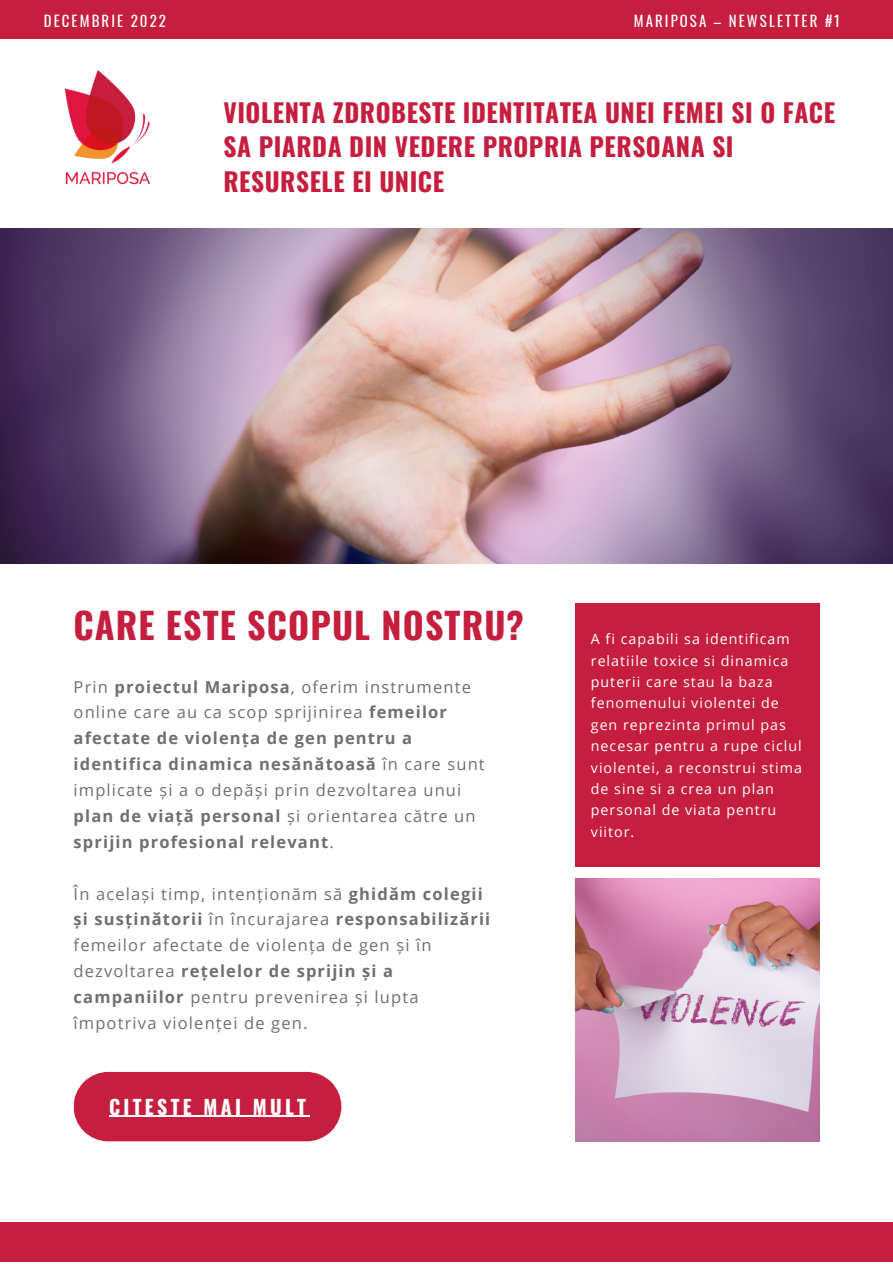
<style>
.page{position:relative;width:893px;height:1264px;background:#fff}
.page>*{position:absolute;margin:0;border:0;box-sizing:border-box;transform-origin:0 0}
.t1{font:700 36px "Oswald";letter-spacing:.03em;color:#c51e3e}
.t2{font:700 25.5px/34.8px "Oswald";letter-spacing:.02em;color:#c51e3e}
.t3{font:700 19.8px "Oswald";letter-spacing:.17em;color:#fff}
.t4{font:700 16.5px/25.8px "Open Sans";letter-spacing:.07em;color:#6f6f6f}
.t5{font:16.5px/25.8px "Open Sans";letter-spacing:.07em;color:#6f6f6f}
.t6{font:14.85px "Oswald";letter-spacing:.14em;color:#fff}
.t7{font:14.25px/21.3px "Open Sans";letter-spacing:.07em;color:#fff}
.s1{font-weight:400}
.s2{font-weight:700}
</style>
<div class="page">
<div style="left:0;top:1222px;width:892px;height:40px;background:#c51e3e"></div>
<div style="left:0;top:0;width:892px;height:39px;background:#c51e3e"></div>
<img style="left:0;top:229px;width:892px;height:335px">
<div style="left:575px;top:604px;width:244px;height:263px;background:#c51e3e"></div>
<img style="left:575px;top:878px;width:244px;height:263px">
<img style="left:64px;top:70px;width:86px;height:115px">
<svg style="left:74px;top:1071px;width:267px;height:70px;background:#c92f4c"></svg>
<hr style="left:109px;top:1115px;width:200px;height:1px;background:#fff">
<p class="t6" style="left:44px;top:9px;width:124px">DECEMBRIE 2022</p>
<p class="t6" style="left:633px;top:9px;width:208px">MARIPOSA – NEWSLETTER #1</p>
<h2 class="t2" style="left:223px;top:94px;width:613px">VIOLENTA ZDROBESTE IDENTITATEA UNEI FEMEI SI O FACE<br>SA PIARDA DIN VEDERE PROPRIA PERSOANA SI<br>RESURSELE EI UNICE</h2>
<h1 class="t1" style="left:74px;top:596px;width:452px">CARE ESTE SCOPUL NOSTRU?</h1>
<p class="t4" style="left:74px;top:673px;width:412px"><span class="s1">Prin</span> proiectul Mariposa<span class="s1">, oferim instrumente online care au ca scop sprijinirea</span> femeilor afectate de violența de gen pentru a identifica dinamica nesănătoasă <span class="s1">în care sunt implicate și a o depăși prin dezvoltarea unui </span>plan de viață personal <span class="s1">și orientarea către un </span>sprijin profesional relevant<span class="s1">.</span></p>
<p class="t5" style="left:74px;top:880px;width:418px">În același timp, intenționăm să <span class="s2">ghidăm colegii și susținătorii</span> în încurajarea <span class="s2">responsabilizării </span>femeilor afectate de violența de gen și în dezvoltarea <span class="s2">rețelelor de sprijin și a campaniilor</span> pentru prevenirea și lupta împotriva violenței de gen.</p>
<p class="t3" style="left:109px;top:1090px;width:198px">CITESTE MAI MULT</p>
<p class="t7" style="left:591px;top:628px;width:213px">A fi capabili sa identificam relatiile toxice si dinamica puterii care stau la baza fenomenului violentei de gen reprezinta primul pas necesar pentru a rupe ciclul violentei, a reconstrui stima de sine si a crea un plan personal de viata pentru viitor.</p>
</div>
